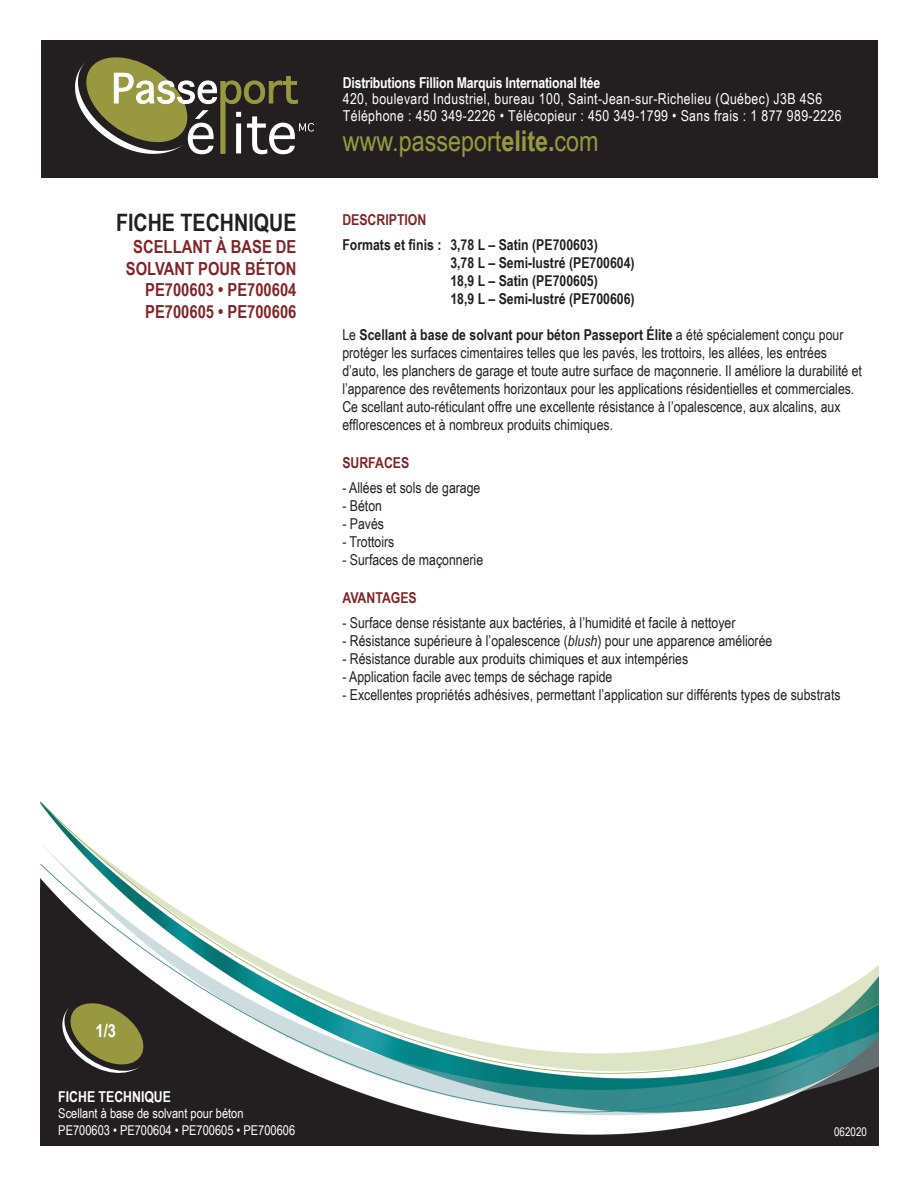
<style>
.page{position:relative;width:918px;height:1188px;background:#fff}
.page>*{position:absolute;margin:0;border:0;box-sizing:border-box;transform-origin:0 0}
.t1{font:28.5px "Arial Narrow";color:#979840}
.t2{font:700 24px "Arial Narrow";color:#231f20}
.t3{font:700 18px/21.6px "Arial Narrow";color:#822528;text-align:right}
.t4{font:700 18px "Arial Narrow";color:#fff}
.Liste{font:15px/18px "Arial Narrow";color:#231f20}
.t5{font:15px "Arial Narrow";letter-spacing:.025em;color:#fff}
.t6{font:700 15px "Arial Narrow";color:#231f20}
.t7{font:700 15px "Arial Narrow";letter-spacing:-.015em;color:#fff}
.Titres{font:700 15px "Arial Narrow";color:#822528}
.t8{font:13.5px "Arial Narrow";color:#fff}
.t9{font:12px "Arial Narrow";color:#fff}
.s1{font-weight:700}
.s2{font-style:italic}
</style>
<div class="page">
<img style="left:40px;top:801px;width:838px;height:345px">
<svg style="left:57px;top:1001px;width:91px;height:76px;background:#636139"></svg>
<div style="left:41px;top:41px;width:837px;height:137px;background:#231f20"></div>
<svg style="left:75px;top:57px;width:239px;height:98px"></svg>
<p class="t2" style="left:116px;top:205px;width:182px">FICHE TECHNIQUE</p>
<p class="t3" style="left:126px;top:235px;width:172px">SCELLANT À BASE DE<br>SOLVANT POUR BÉTON<br>PE700603 • PE700604<br>PE700605 • PE700606</p>
<p class="t7" style="left:343px;top:71px;width:259px">Distributions Fillion Marquis International ltée</p>
<p class="t5" style="left:343px;top:88px;width:481px">420, boulevard Industriel, bureau 100, Saint-Jean-sur-Richelieu (Québec) J3B 4S6</p>
<p class="t5" style="left:343px;top:105px;width:500px">Téléphone : 450 349-2226 • Télécopieur : 450 349-1799 • Sans frais : 1 877 989-2226</p>
<p class="t1" style="left:343px;top:120px;width:257px">www.passeport<span class="s1">elite.</span>com</p>
<p class="Titres" style="left:342px;top:208px;width:86px">DESCRIPTION</p>
<p class="t6" style="left:342px;top:233px;width:257px">Formats et finis : 3,78 L – Satin (PE700603)</p>
<p class="t6" style="left:450px;top:251px;width:186px">3,78 L – Semi-lustré (PE700604)</p>
<p class="t6" style="left:450px;top:269px;width:149px">18,9 L – Satin (PE700605)</p>
<p class="t6" style="left:450px;top:287px;width:186px">18,9 L – Semi-lustré (PE700606)</p>
<p class="Liste" style="left:342px;top:325px;width:521px">Le <span class="s1">Scellant à base de solvant pour béton Passeport Élite</span> a été spécialement conçu pour protéger les surfaces cimentaires telles que les pavés, les trottoirs, les allées, les entrées d’auto, les planchers de garage et toute autre surface de maçonnerie. Il améliore la durabilité et l’apparence des revêtements horizontaux pour les applications résidentielles et commerciales.<br>Ce scellant auto-réticulant offre une excellente résistance à l’opalescence, aux alcalins, aux efflorescences et à nombreux produits chimiques.</p>
<p class="Titres" style="left:342px;top:451px;width:68px">SURFACES</p>
<p class="Liste" style="left:342px;top:478px;width:140px">- Allées et sols de garage</p>
<p class="Liste" style="left:342px;top:496px;width:41px">- Béton</p>
<p class="Liste" style="left:342px;top:514px;width:43px">- Pavés</p>
<p class="Liste" style="left:342px;top:532px;width:53px">- Trottoirs</p>
<p class="Liste" style="left:342px;top:550px;width:142px">- Surfaces de maçonnerie</p>
<p class="Titres" style="left:342px;top:586px;width:76px">AVANTAGES</p>
<p class="Liste" style="left:342px;top:613px;width:395px">- Surface dense résistante aux bactéries, à l’humidité et facile à nettoyer</p>
<p class="Liste" style="left:342px;top:631px;width:432px">- Résistance supérieure à l’opalescence (<span class="s2">blush</span>) pour une apparence améliorée</p>
<p class="Liste" style="left:342px;top:649px;width:347px">- Résistance durable aux produits chimiques et aux intempéries</p>
<p class="Liste" style="left:342px;top:667px;width:272px">- Application facile avec temps de séchage rapide</p>
<p class="Liste" style="left:342px;top:685px;width:500px">- Excellentes propriétés adhésives, permettant l’application sur différents types de substrats</p>
<p class="t4" style="left:95px;top:1017px;width:22px">1/3</p>
<p class="t7" style="left:58px;top:1086px;width:114px">FICHE TECHNIQUE</p>
<p class="t8" style="left:58px;top:1104px;width:187px">Scellant à base de solvant pour béton</p>
<p class="t8" style="left:58px;top:1120px;width:238px">PE700603 • PE700604 • PE700605 • PE700606</p>
<p class="t9" style="left:834px;top:1123px;width:34px">062020</p>
</div>
